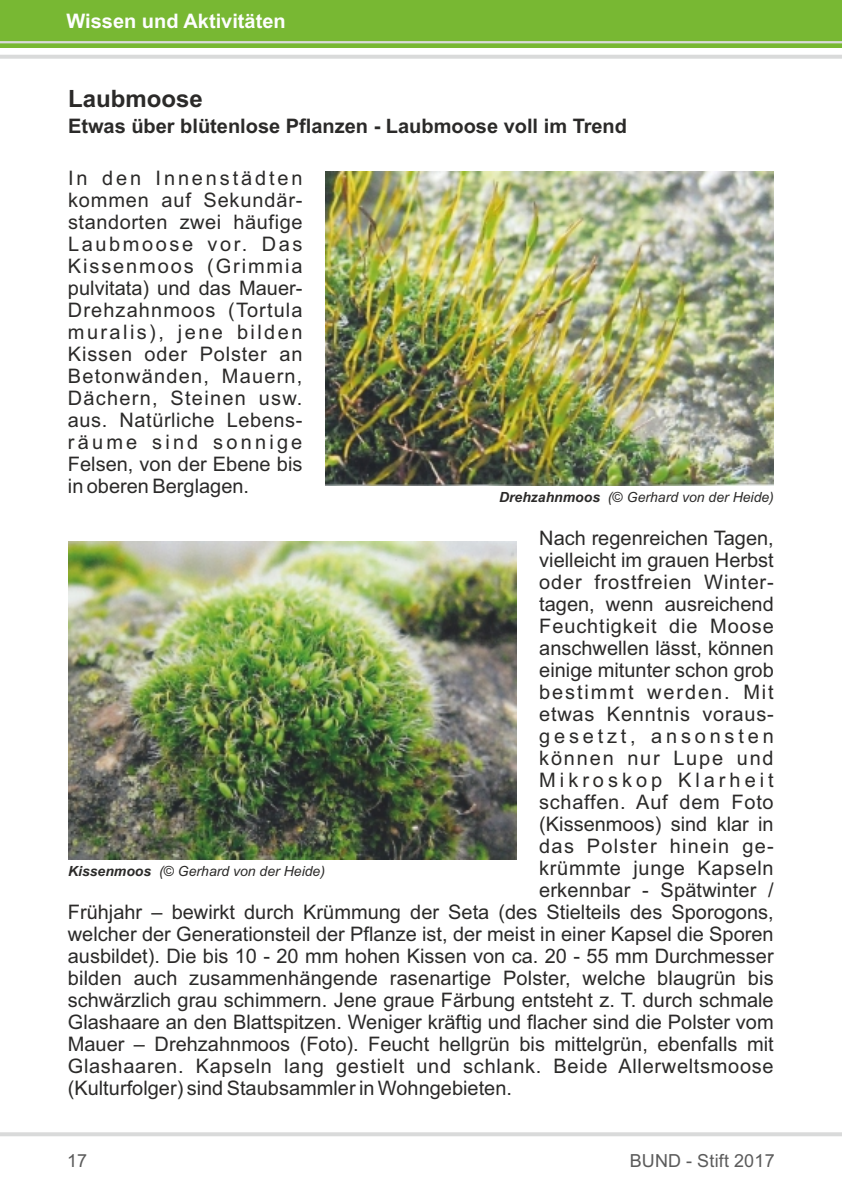
<style>
.page{position:relative;width:842px;height:1191px;background:#fff}
.page>*{position:absolute;margin:0;border:0;box-sizing:border-box;transform-origin:0 0}
.t1{font:700 24px "Arial";color:#2b2a29}
.t2{font:20px/22px "Arial";color:#2b2a29;text-align:justify}
.t3{font:20px "Arial";letter-spacing:.035em;color:#2b2a29}
.t4{font:700 20px "Arial";color:#2b2a29}
.t5{font:20px "Arial";letter-spacing:.04em;color:#2b2a29}
.t6{font:700 20px "Arial";color:#fefefe}
.t7{font:20px "Arial";letter-spacing:.045em;color:#2b2a29}
.t8{font:20px "Arial";letter-spacing:.065em;color:#2b2a29}
.t9{font:20px "Arial";letter-spacing:.095em;color:#2b2a29}
.t10{font:20px "Arial";letter-spacing:.19em;color:#2b2a29}
.t11{font:20px "Arial";letter-spacing:.2em;color:#2b2a29}
.t12{font:20px "Arial";letter-spacing:.09em;color:#2b2a29}
.t13{font:18px "Arial";letter-spacing:.01em;color:#5b5b5b}
.t14{font:italic 14px "Arial";color:#2b2a29}
.s1{font-weight:700}
.s2{font-style:normal}
</style>
<div class="page">
<div style="left:0;top:0;width:842px;height:48px;background:#78b833"></div>
<hr style="left:0;top:41px;width:842px;height:2px;background:#d9dada">
<hr style="left:0;top:55px;width:842px;height:4px;background:#d9dada">
<hr style="left:0;top:1132px;width:842px;height:4px;background:#d9dada">
<img style="left:325px;top:171px;width:449px;height:315px">
<img style="left:68px;top:542px;width:449px;height:317px">
<p class="t6" style="left:67px;top:14px;width:221px">Wissen und Aktivitäten</p>
<p class="t1" style="left:68px;top:89px;width:136px">Laubmoose</p>
<p class="t4" style="left:68px;top:118px;width:560px">Etwas über blütenlose Pflanzen - Laubmoose voll im Trend</p>
<p class="t2" style="left:68px;top:169px;width:236px">In den Innenstädten kommen auf Sekundär&shy;standorten zwei häufige Laubmoose vor. Das Kissenmoos (Grimmia pulvitata) und das Mauer-Drehzahnmoos (Tortula muralis), jene bilden Kissen oder Polster an Betonwänden, Mauern, Dächern, Steinen usw. aus. Natürliche Lebens&shy;räume sind sonnige Felsen, von der Ebene bis in oberen Berglagen.</p>
<p class="t2" style="left:539px;top:529px;width:236px">Nach regenreichen Tagen,</p>
<p class="t2" style="left:539px;top:551px;width:236px">vielleicht im grauen Herbst</p>
<p class="t5" style="left:539px;top:574px;width:236px">oder frostfreien Winter-</p>
<p class="t2" style="left:539px;top:595px;width:236px">tagen, wenn ausreichend</p>
<p class="t7" style="left:539px;top:618px;width:236px">Feuchtigkeit die Moose</p>
<p class="t2" style="left:539px;top:639px;width:236px">anschwellen lässt, können</p>
<p class="t2" style="left:539px;top:661px;width:236px">einige mitunter schon grob</p>
<p class="t9" style="left:539px;top:684px;width:236px">bestimmt werden. Mit</p>
<p class="t5" style="left:539px;top:706px;width:236px">etwas Kenntnis voraus-</p>
<p class="t10" style="left:539px;top:728px;width:236px">gesetzt, ansonsten</p>
<p class="t12" style="left:539px;top:750px;width:236px">können nur Lupe und</p>
<p class="t11" style="left:539px;top:772px;width:236px">Mikroskop Klarheit</p>
<p class="t3" style="left:539px;top:794px;width:236px">schaffen. Auf dem Foto</p>
<p class="t2" style="left:539px;top:815px;width:236px">(Kissenmoos) sind klar in</p>
<p class="t8" style="left:539px;top:838px;width:236px">das Polster hinein ge-</p>
<p class="t3" style="left:539px;top:860px;width:236px">krümmte junge Kapseln</p>
<p class="t2" style="left:539px;top:881px;width:236px">erkennbar - Spätwinter /</p>
<p class="t2" style="left:68px;top:903px;width:707px">Frühjahr – bewirkt durch Krümmung der Seta (des Stielteils des Sporogons,</p>
<p class="t2" style="left:68px;top:925px;width:707px">welcher der Generationsteil der Pflanze ist, der meist in einer Kapsel die Sporen</p>
<p class="t2" style="left:68px;top:947px;width:707px">ausbildet). Die bis 10 - 20 mm hohen Kissen von ca. 20 - 55 mm Durchmesser</p>
<p class="t2" style="left:68px;top:969px;width:707px">bilden auch zusammenhängende rasenartige Polster, welche blaugrün bis</p>
<p class="t2" style="left:68px;top:991px;width:707px">schwärzlich grau schimmern. Jene graue Färbung entsteht z. T. durch schmale</p>
<p class="t2" style="left:68px;top:1013px;width:707px">Glashaare an den Blattspitzen. Weniger kräftig und flacher sind die Polster vom</p>
<p class="t2" style="left:68px;top:1035px;width:707px">Mauer – Drehzahnmoos (Foto). Feucht hellgrün bis mittelgrün, ebenfalls mit</p>
<p class="t3" style="left:68px;top:1058px;width:707px">Glashaaren. Kapseln lang gestielt und schlank. Beide Allerweltsmoose</p>
<p class="t2" style="left:68px;top:1079px;width:446px">(Kulturfolger) sind Staubsammler in Wohngebieten.</p>
<p class="t14" style="left:499px;top:491px;width:276px"><span class="s1">Drehzahnmoos</span> (<span class="s2">©</span> Gerhard von der Heide)</p>
<p class="t14" style="left:68px;top:865px;width:258px"><span class="s1">Kissenmoos</span> (<span class="s2">©</span> Gerhard von der Heide)</p>
<p class="t13" style="left:67px;top:1153px;width:22px">17</p>
<p class="t13" style="left:630px;top:1153px;width:147px">BUND - Stift 2017</p>
</div>
